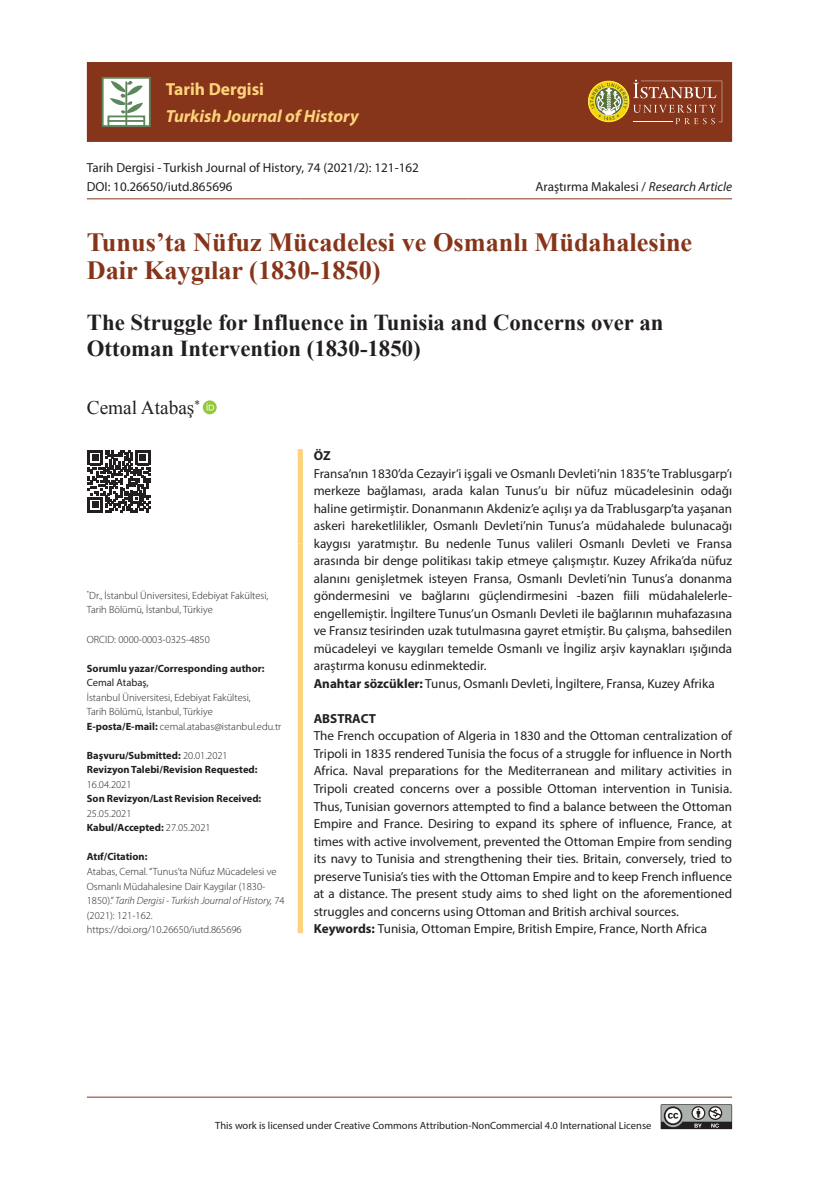
<style>
.page{position:relative;width:819px;height:1191px;background:#fff}
.page>*{position:absolute;margin:0;border:0;box-sizing:border-box;transform-origin:0 0}
.t1{font:700 26.25px/28px "Times New Roman";color:#87351a}
.t2{font:700 22.75px/26.2px "Times New Roman";color:#231f20}
.t3{font:19.25px "Times New Roman";color:#231f20}
.t4{font:italic 700 17.5px "Myriad Pro";color:#fed37c}
.t5{font:700 17.5px "Myriad Pro";color:#fed37c}
.t6{font:13.12px/17.5px "Myriad Pro";color:#231f20}
.t7{font:700 13.12px "Myriad Pro";color:#231f20}
.t8{font:300 10.5px/14.5px "Myriad Pro";color:#231f20}
.t9{font:700 10.5px/14.5px "Myriad Pro";color:#231f20}
.t10{font:10.5px "Myriad Pro";color:#231f20}
.s1{font-style:italic}
.s2{font-weight:700}
.s3{font-weight:300}
</style>
<div class="page">
<div style="left:87px;top:62px;width:645px;height:80px;background:#87351a"></div>
<div style="left:297px;top:449px;width:6px;height:94px;background:#fed37c"></div>
<div style="left:297px;top:543px;width:6px;height:390px;background:#fed37c"></div>
<hr style="left:87px;top:198px;width:79px;height:1px;background:#87351a">
<hr style="left:166px;top:198px;width:134px;height:1px;background:#87351a">
<hr style="left:300px;top:198px;width:167px;height:1px;background:#87351a">
<hr style="left:467px;top:198px;width:117px;height:1px;background:#87351a">
<hr style="left:584px;top:198px;width:148px;height:1px;background:#87351a">
<div style="left:102px;top:77px;width:49px;height:50px;background:#fff;border:2px solid #5d875a"></div>
<div style="left:107px;top:115px;width:38px;height:12px;border:2px solid #5d875a"></div>
<hr style="left:107px;top:120px;width:37px;height:2px;background:#5d875a">
<svg style="left:110px;top:81px;width:33px;height:33px"></svg>
<hr style="left:125px;top:81px;width:2px;height:46px;background:#5d875a">
<svg style="left:588px;top:80px;width:134px;height:44px;background:#9f663a"></svg>
<svg style="left:203px;top:400px;width:14px;height:14px"></svg>
<svg style="left:206px;top:403px;width:8px;height:7px"></svg>
<svg style="left:88px;top:450px;width:62px;height:62px"></svg>
<svg style="left:660px;top:1104px;width:72px;height:25px;background:#828381"></svg>
<hr style="left:87px;top:1096px;width:645px;height:1px;background:#87351a">
<h3 class="t5" style="left:166px;top:78px;width:100px">Tarih Dergisi</h3>
<h3 class="t4" style="left:166px;top:104px;width:194px">Turkish Journal of History</h3>
<p class="t6" style="left:87px;top:157px;width:333px;line-height:19.8px">Tarih Dergisi - Turkish Journal of History, 74 (2021/2): 121-162<br>DOI: 10.26650/iutd.865696</p>
<p class="t6" style="left:535px;top:178px;width:198px">Araştırma Makalesi / <span class="s1">Research Article</span></p>
<h1 class="t1" style="left:87px;top:228px;width:607px">Tunus’ta Nüfuz Mücadelesi ve Osmanlı Müdahalesine<br>Dair Kaygılar (1830-1850)</h1>
<h2 class="t2" style="left:87px;top:308px;width:578px">The Struggle for Influence in Tunisia and Concerns over an<br>Ottoman Intervention (1830-1850)</h2>
<h3 class="t3" style="left:87px;top:395px;width:115px">Cemal Atabaş<sup>*</sup></h3>
<p class="t8" style="left:87px;top:588px;width:183px"><sup>*</sup>Dr., İstanbul Üniversitesi, Edebiyat Fakültesi,<br>Tarih Bölümü, İstanbul, Türkiye</p>
<p class="t8" style="left:87px;top:631px;width:124px">ORCID: 0000-0003-0325-4850</p>
<p class="t9" style="left:87px;top:660px;width:179px">Sorumlu yazar/Corresponding author:</p>
<p class="t10" style="left:87px;top:676px;width:63px">Cemal Atabaş,</p>
<p class="t8" style="left:87px;top:690px;width:196px">İstanbul Üniversitesi, Edebiyat Fakültesi,<br>Tarih Bölümü, İstanbul, Türkiye<br><span class="s2">E-posta/E-mail:</span> cemal.atabas@istanbul.edu.tr</p>
<p class="t9" style="left:87px;top:747px;width:172px">Başvuru/Submitted: <span class="s3">20.01.2021<br></span>Revizyon Talebi/Revision Requested:</p>
<p class="t8" style="left:87px;top:777px;width:46px">16.04.2021</p>
<p class="t9" style="left:87px;top:791px;width:176px">Son Revizyon/Last Revision Received:</p>
<p class="t8" style="left:87px;top:806px;width:125px">25.05.2021<br><span class="s2">Kabul/Accepted:</span> 27.05.2021</p>
<p class="t9" style="left:87px;top:849px;width:62px">Atıf/Citation:</p>
<p class="t8" style="left:87px;top:864px;width:199px">Atabas, Cemal. “Tunus’ta Nüfuz Mücadelesi ve Osmanlı Müdahalesine Dair Kaygılar (1830- 1850).” <span class="s1">Tarih Dergisi - Turkish Journal of History,</span> 74 (2021): 121-162. https://doi.org/10.26650/iutd.865696</p>
<p class="t7" style="left:314px;top:447px;width:18px">ÖZ</p>
<p class="t6" style="left:314px;top:464px;width:420px">Fransa’nın 1830’da Cezayir’i işgali ve Osmanlı Devleti’nin 1835’te Trablusgarp’ı merkeze bağlaması, arada kalan Tunus’u bir nüfuz mücadelesinin odağı haline getirmiştir. Donanmanın Akdeniz’e açılışı ya da Trablusgarp’ta yaşanan askeri hareketlilikler, Osmanlı Devleti’nin Tunus’a müdahalede bulunacağı kaygısı yaratmıştır. Bu nedenle Tunus valileri Osmanlı Devleti ve Fransa arasında bir denge politikası takip etmeye çalışmıştır. Kuzey Afrika’da nüfuz alanını genişletmek isteyen Fransa, Osmanlı Devleti’nin Tunus’a donanma göndermesini ve bağlarını güçlendirmesini -bazen fiili müdahalelerle&shy;engellemiştir. İngiltere Tunus’un Osmanlı Devleti ile bağlarının muhafazasına ve Fransız tesirinden uzak tutulmasına gayret etmiştir. Bu çalışma, bahsedilen mücadeleyi ve kaygıları temelde Osmanlı ve İngiliz arşiv kaynakları ışığında araştırma konusu edinmektedir.<br><span class="s2">Anahtar sözcükler:</span> Tunus, Osmanlı Devleti, İngiltere, Fransa, Kuzey Afrika</p>
<p class="t7" style="left:314px;top:710px;width:64px">ABSTRACT</p>
<p class="t6" style="left:314px;top:727px;width:420px">The French occupation of Algeria in 1830 and the Ottoman centralization of Tripoli in 1835 rendered Tunisia the focus of a struggle for influence in North Africa. Naval preparations for the Mediterranean and military activities in Tripoli created concerns over a possible Ottoman intervention in Tunisia.<br>Thus, Tunisian governors attempted to find a balance between the Ottoman Empire and France. Desiring to expand its sphere of influence, France, at times with active involvement, prevented the Ottoman Empire from sending its navy to Tunisia and strengthening their ties. Britain, conversely, tried to preserve Tunisia’s ties with the Ottoman Empire and to keep French influence at a distance. The present study aims to shed light on the aforementioned struggles and concerns using Ottoman and British archival sources.<br><span class="s2">Keywords:</span> Tunisia, Ottoman Empire, British Empire, France, North Africa</p>
<p class="t10" style="left:215px;top:1119px;width:438px">This work is licensed under Creative Commons Attribution-NonCommercial 4.0 International License</p>
</div>
